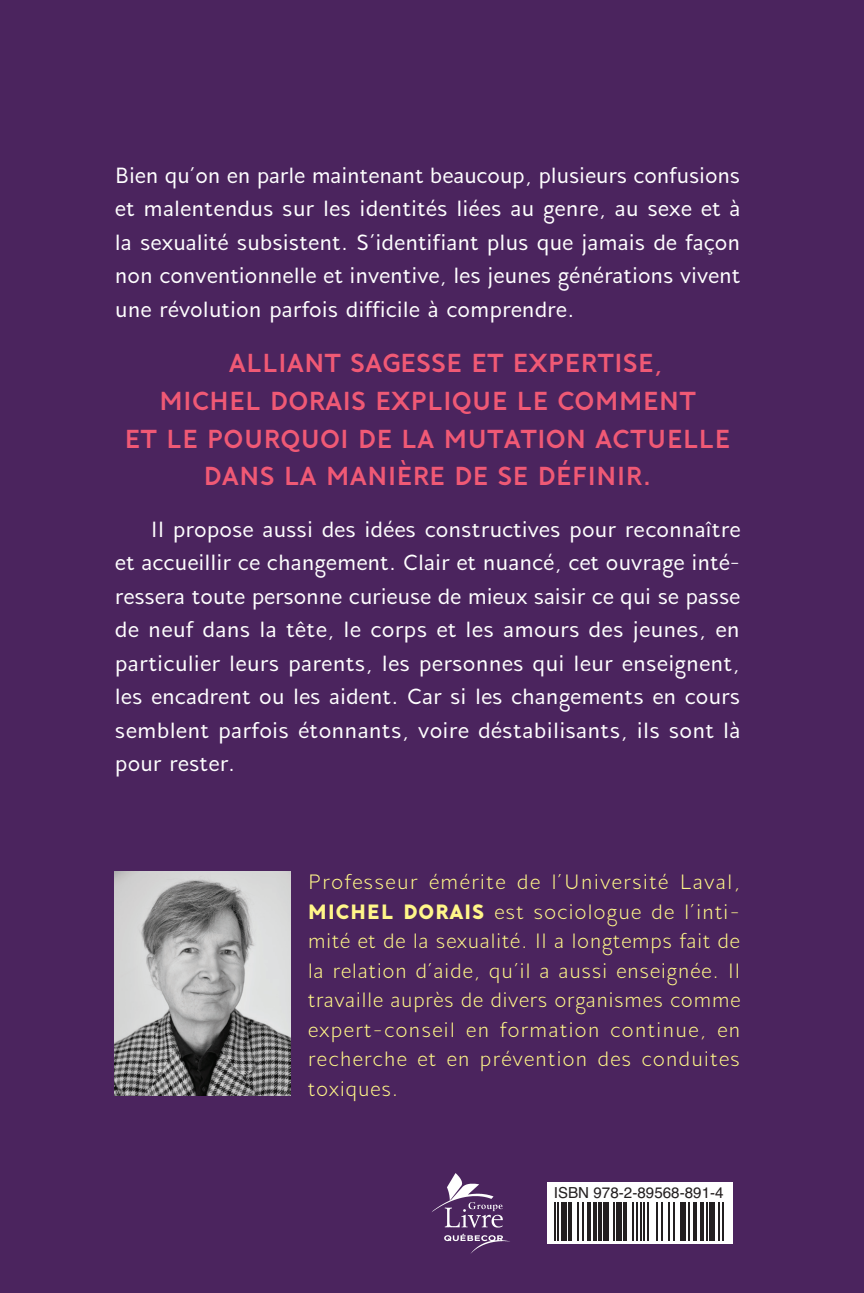
<style>
.page{position:relative;width:864px;height:1293px;background:#4b245e}
.page>*{position:absolute;margin:0;border:0;box-sizing:border-box;transform-origin:0 0}
.t1{font:700 32px "Andis";color:#f05975}
.t2{font:500 27px/33.6px "Andis";color:#fff;text-align:justify}
.t3{font:25.6px/29.6px "Andis";letter-spacing:.03em;color:#fff689;text-align:justify}
.t4{font:15.2px "Helvetica";color:#231f20}
.s1{font-weight:900}
</style>
<div class="page">
<img style="left:432px;top:1173px;width:78px;height:80px">
<img style="left:115px;top:871px;width:176px;height:224px">
<svg style="left:547px;top:1240px;width:185px;height:4px"></svg>
<div style="left:547px;top:1182px;width:185px;height:58px;background:#fff"></div>
<hr style="left:554px;top:1203px;width:1px;height:37px;background:#231f20">
<hr style="left:557px;top:1203px;width:2px;height:37px;background:#231f20">
<div style="left:561px;top:1203px;width:5px;height:37px;background:#231f20"></div>
<hr style="left:568px;top:1203px;width:4px;height:37px;background:#231f20">
<hr style="left:577px;top:1203px;width:2px;height:37px;background:#231f20">
<hr style="left:582px;top:1203px;width:2px;height:37px;background:#231f20">
<hr style="left:588px;top:1203px;width:3px;height:37px;background:#231f20">
<hr style="left:593px;top:1203px;width:4px;height:37px;background:#231f20">
<hr style="left:598px;top:1203px;width:4px;height:37px;background:#231f20">
<div style="left:604px;top:1203px;width:5px;height:37px;background:#231f20"></div>
<hr style="left:613px;top:1203px;width:2px;height:37px;background:#231f20">
<div style="left:616px;top:1203px;width:6px;height:37px;background:#231f20"></div>
<hr style="left:623px;top:1203px;width:4px;height:37px;background:#231f20">
<hr style="left:632px;top:1203px;width:2px;height:37px;background:#231f20">
<hr style="left:636px;top:1203px;width:2px;height:37px;background:#231f20">
<hr style="left:640px;top:1203px;width:1px;height:37px;background:#231f20">
<hr style="left:643px;top:1203px;width:2px;height:37px;background:#231f20">
<hr style="left:647px;top:1203px;width:1px;height:37px;background:#231f20">
<hr style="left:656px;top:1203px;width:1px;height:37px;background:#231f20">
<hr style="left:661px;top:1203px;width:2px;height:37px;background:#231f20">
<hr style="left:668px;top:1203px;width:2px;height:37px;background:#231f20">
<hr style="left:674px;top:1203px;width:1px;height:37px;background:#231f20">
<div style="left:681px;top:1203px;width:5px;height:37px;background:#231f20"></div>
<hr style="left:688px;top:1203px;width:2px;height:37px;background:#231f20">
<hr style="left:693px;top:1203px;width:4px;height:37px;background:#231f20">
<hr style="left:700px;top:1203px;width:4px;height:37px;background:#231f20">
<hr style="left:706px;top:1203px;width:1px;height:37px;background:#231f20">
<div style="left:709px;top:1203px;width:6px;height:37px;background:#231f20"></div>
<hr style="left:718px;top:1203px;width:2px;height:37px;background:#231f20">
<hr style="left:722px;top:1203px;width:2px;height:37px;background:#231f20">
<p class="t2" style="left:115px;top:158px;width:627px">Bien qu’on en parle maintenant beaucoup, plusieurs confusions et malentendus sur les identités liées au genre, au sexe et à la sexualité subsistent. S’identifiant plus que jamais de façon non conventionnelle et inventive, les jeunes générations vivent une révolution parfois difficile à comprendre.</p>
<p class="t1" style="left:229px;top:343px;width:435px">ALLIANT SAGESSE ET EXPERTISE,</p>
<p class="t1" style="left:159px;top:380px;width:538px">MICHEL DORAIS EXPLIQUE LE COMMENT</p>
<p class="t1" style="left:125px;top:418px;width:607px">ET LE POURQUOI DE LA MUTATION ACTUELLE</p>
<p class="t1" style="left:203px;top:455px;width:450px">DANS LA MANIÈRE DE SE DÉFINIR.</p>
<p class="t2" style="left:115px;top:511px;width:627px;text-indent:36px">Il propose aussi des idées constructives pour reconnaître et accueillir ce changement. Clair et nuancé, cet ouvrage inté&shy;ressera toute personne curieuse de mieux saisir ce qui se passe de neuf dans la tête, le corps et les amours des jeunes, en particulier leurs parents, les personnes qui leur enseignent, les encadrent ou les aident. Car si les changements en cours semblent parfois étonnants, voire déstabilisants, ils sont là pour rester.</p>
<p class="t3" style="left:308px;top:866px;width:434px">Professeur émérite de l’Université Laval, <span class="s1">MICHEL DORAIS</span> est sociologue de l’inti&shy;mité et de la sexualité. Il a longtemps fait de la relation d’aide, qu’il a aussi enseignée. Il travaille auprès de divers organismes comme expert-conseil en formation continue, en recherche et en prévention des conduites toxiques.</p>
<p class="t4" style="left:554px;top:1180px;width:171px">ISBN 978-2-89568-891-4</p>
</div>
